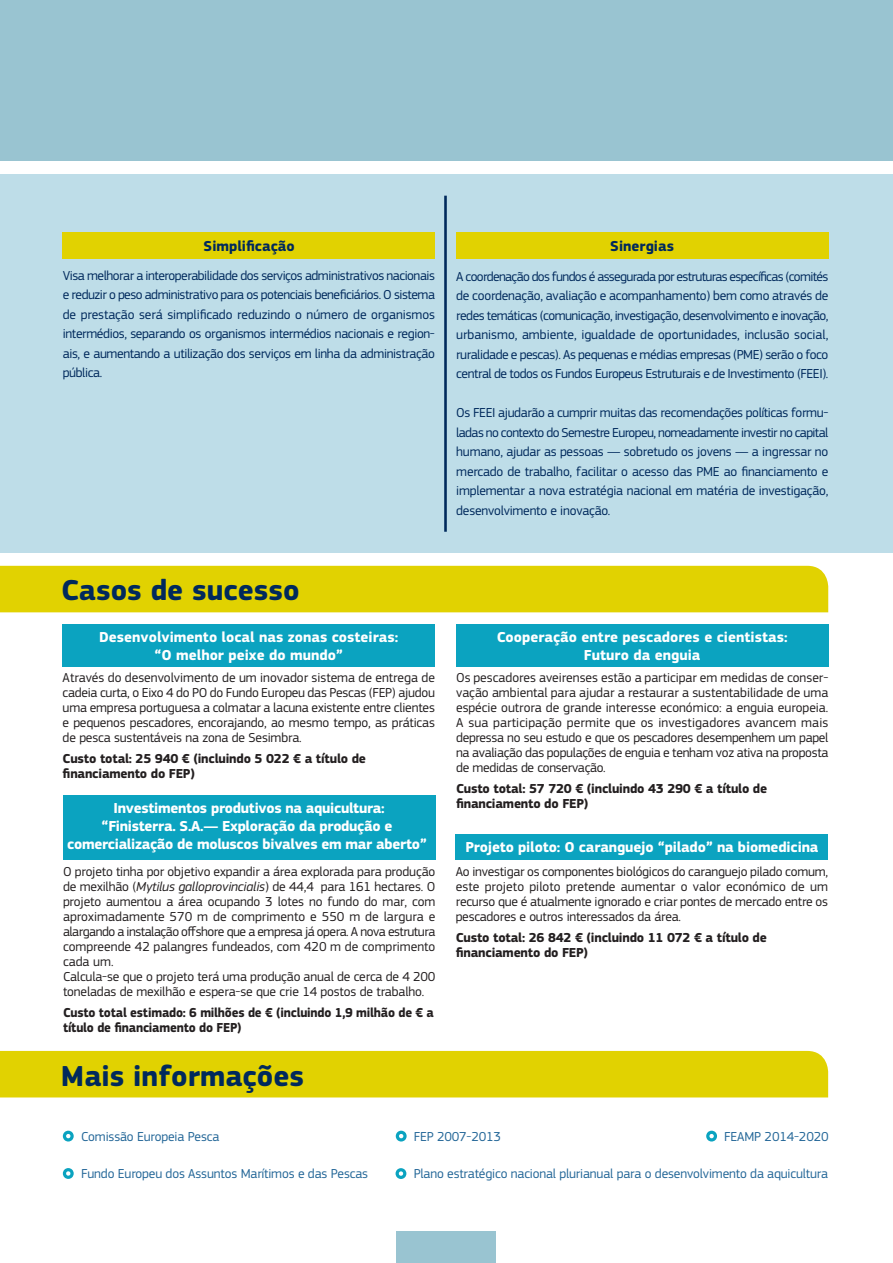
<style>
.page{position:relative;width:893px;height:1263px;background:#fff}
.page>*{position:absolute;margin:0;border:0;box-sizing:border-box;transform-origin:0 0}
.t1{font:700 30px "EC Square Sans Pro";color:#00295c}
.t2{font:700 15px/18px "EC Square Sans Pro";letter-spacing:-.01em;color:#fff;text-align:center}
.t3{font:700 15px "EC Square Sans Pro";color:#00295c}
.t4{font:13.5px/15px "EC Square Sans Pro";letter-spacing:-.01em;color:#231f20;text-align:justify}
.t5{font:13.5px/19.5px "EC Square Sans Pro";letter-spacing:-.025em;color:#00295c;text-align:justify}
.t6{font:700 13.5px/15px "EC Square Sans Pro";letter-spacing:-.015em;color:#231f20}
.t7{font:13.5px "EC Square Sans Pro";letter-spacing:-.01em;color:#246798}
.t8{font:700 13.5px/15px "EC Square Sans Pro";letter-spacing:-.015em;color:#231f20;scale:.95 1}
.s1{font-style:italic}
</style>
<div class="page">
<div style="left:0;top:174px;width:892px;height:379px;background:#bedde8"></div>
<div style="left:0;top:0;width:892px;height:161px;background:#99c4d1"></div>
<div style="left:396px;top:1231px;width:99px;height:32px;background:#99c4d1"></div>
<div style="left:0;top:1051px;width:828px;height:46px;background:#e1d201"></div>
<div style="left:0;top:566px;width:828px;height:46px;background:#e1d201"></div>
<div style="left:63px;top:624px;width:372px;height:42px;background:#0ba3c0"></div>
<div style="left:456px;top:624px;width:372px;height:42px;background:#0ba3c0"></div>
<div style="left:63px;top:795px;width:372px;height:65px;background:#0ba3c0"></div>
<hr style="left:444px;top:196px;width:3px;height:336px;background:#00295c">
<div style="left:63px;top:232px;width:372px;height:27px;background:#e1d201"></div>
<div style="left:456px;top:232px;width:372px;height:27px;background:#e1d201"></div>
<div style="left:456px;top:834px;width:372px;height:26px;background:#0ba3c0"></div>
<svg style="left:63px;top:1131px;width:11px;height:10px"></svg>
<svg style="left:63px;top:1168px;width:11px;height:11px"></svg>
<svg style="left:706px;top:1131px;width:11px;height:10px"></svg>
<svg style="left:396px;top:1131px;width:11px;height:10px"></svg>
<svg style="left:396px;top:1168px;width:10px;height:11px"></svg>
<p class="t3" style="left:204px;top:237px;width:93px">Simplificação</p>
<p class="t5" style="left:63px;top:266px;width:374px">Visa melhorar a interoperabilidade dos serviços administrativos nacionais e reduzir o peso administrativo para os potenciais beneficiários. O sistema de prestação será simplificado reduzindo o número de organismos intermédios, separando os organismos intermédios nacionais e region&shy;ais, e aumentando a utilização dos serviços em linha da administração pública.</p>
<p class="t5" style="left:456px;top:267px;width:374px">A coordenação dos fundos é assegurada por estruturas específicas (comités de coordenação, avaliação e acompanhamento) bem como através de redes temáticas (comunicação, investigação, desenvolvimento e inovação, urbanismo, ambiente, igualdade de oportunidades, inclusão social, ruralidade e pescas). As pequenas e médias empresas (PME) serão o foco central de todos os Fundos Europeus Estruturais e de Investimento (FEEI).</p>
<p class="t5" style="left:456px;top:403px;width:374px">Os FEEI ajudarão a cumprir muitas das recomendações políticas formu&shy;ladas no contexto do Semestre Europeu, nomeadamente investir no capital humano, ajudar as pessoas — sobretudo os jovens — a ingressar no mercado de trabalho, facilitar o acesso das PME ao financiamento e implementar a nova estratégia nacional em matéria de investigação, desenvolvimento e inovação.</p>
<p class="t3" style="left:610px;top:237px;width:65px">Sinergias</p>
<p class="t1" style="left:61px;top:572px;width:240px">Casos de sucesso</p>
<p class="t2" style="left:99px;top:628px;width:301px">Desenvolvimento local nas zonas costeiras: “O melhor peixe do mundo”</p>
<p class="t4" style="left:63px;top:670px;width:374px">Através do desenvolvimento de um inovador sistema de entrega de cadeia curta, o Eixo 4 do PO do Fundo Europeu das Pescas (FEP) ajudou uma empresa portuguesa a colmatar a lacuna existente entre clientes e pequenos pescadores, encorajando, ao mesmo tempo, as práticas de pesca sustentáveis na zona de Sesimbra.</p>
<p class="t6" style="left:63px;top:752px;width:305px">Custo total: 25 940 € (incluindo 5 022 € a título de financiamento do FEP)</p>
<p class="t2" style="left:67px;top:800px;width:361px">Investimentos produtivos na aquicultura:<br>“Finisterra. S.A.— Exploração da produção e comercialização de moluscos bivalves em mar aberto”</p>
<p class="t4" style="left:63px;top:864px;width:374px;text-align:left">O projeto tinha por objetivo expandir a área explorada para produção de mexilhão (<span class="s1">Mytilus galloprovincialis</span>) de 44,4 para 161 hectares. O projeto aumentou a área ocupando 3 lotes no fundo do mar, com aproximadamente 570 m de comprimento e 550 m de largura e alargando a instalação offshore que a empresa já opera. A nova estrutura compreende 42 palangres fundeados, com 420 m de comprimento cada um.<br>Calcula-se que o projeto terá uma produção anual de cerca de 4 200 toneladas de mexilhão e espera-se que crie 14 postos de trabalho.</p>
<p class="t8" style="left:63px;top:1005px;width:392px">Custo total estimado: 6 milhões de € (incluindo 1,9 milhão de € a título de financiamento do FEP)</p>
<p class="t1" style="left:61px;top:1058px;width:244px">Mais informações</p>
<p class="t2" style="left:497px;top:628px;width:292px">Cooperação entre pescadores e cientistas:<br>Futuro da enguia</p>
<p class="t4" style="left:456px;top:670px;width:374px">Os pescadores aveirenses estão a participar em medidas de conser&shy;vação ambiental para ajudar a restaurar a sustentabilidade de uma espécie outrora de grande interesse económico: a enguia europeia.<br>A sua participação permite que os investigadores avancem mais depressa no seu estudo e que os pescadores desempenhem um papel na avaliação das populações de enguia e tenham voz ativa na proposta de medidas de conservação.</p>
<p class="t6" style="left:456px;top:782px;width:313px">Custo total: 57 720 € (incluindo 43 290 € a título de financiamento do FEP)</p>
<p class="t2" style="left:465px;top:838px;width:355px">Projeto piloto: O caranguejo “pilado” na biomedicina</p>
<p class="t4" style="left:456px;top:864px;width:374px">Ao investigar os componentes biológicos do caranguejo pilado comum, este projeto piloto pretende aumentar o valor económico de um recurso que é atualmente ignorado e criar pontes de mercado entre os pescadores e outros interessados da área.</p>
<p class="t6" style="left:456px;top:930px;width:313px">Custo total: 26 842 € (incluindo 11 072 € a título de financiamento do FEP)</p>
<p class="t7" style="left:81px;top:1128px;width:140px">Comissão Europeia Pesca</p>
<p class="t7" style="left:81px;top:1166px;width:288px">Fundo Europeu dos Assuntos Marítimos e das Pescas</p>
<p class="t7" style="left:414px;top:1128px;width:89px">FEP 2007-2013</p>
<p class="t7" style="left:414px;top:1166px;width:416px">Plano estratégico nacional plurianual para o desenvolvimento da aquicultura</p>
<p class="t7" style="left:724px;top:1128px;width:106px">FEAMP 2014-2020</p>
</div>
